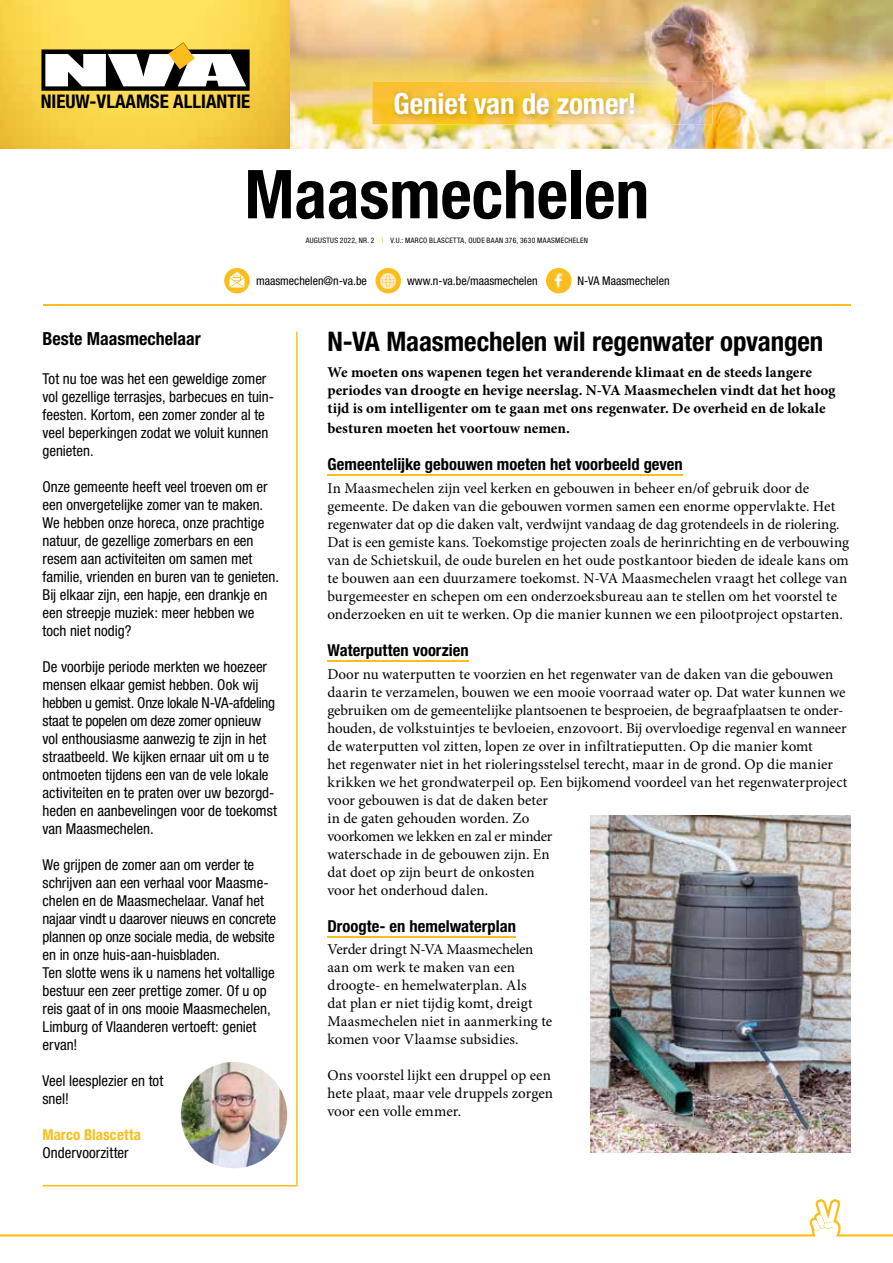
<style>
.page{position:relative;width:893px;height:1263px;background:#fff}
.page>*{position:absolute;margin:0;border:0;box-sizing:border-box;transform-origin:0 0}
.t1{font:700 condensed 67.5px "Helvetica Neue LT Std";color:#000}
.t2{font:700 condensed 29.25px "Helvetica Neue LT Std";letter-spacing:-.005em;color:#fff}
.t3{font:700 condensed 27px "Helvetica Neue LT Std";letter-spacing:-.005em;color:#000}
.t4{font:700 condensed 18.9px "Helvetica Neue LT Std";color:#000}
.t5{font:700 condensed 18px "Helvetica Neue LT Std";color:#000}
.t6{font:700 condensed 16.5px "Helvetica Neue LT Std";letter-spacing:.005em;color:#000}
.t7{font:15px/18px "Minion Pro";color:#000}
.t8{font:condensed 15px/18px "Helvetica Neue LT Std";color:#000}
.t9{font:700 15px/18px "Minion Pro";color:#000}
.t10{font:700 condensed 15px "Helvetica Neue LT Std";letter-spacing:.01em;color:#fbbd1b}
.t11{font:condensed 12px "Helvetica Neue LT Std";color:#000}
.t12{font:condensed 7.5px "Helvetica Neue LT Std";letter-spacing:.035em;color:#000}
.s1{color:#fbbd1b}
</style>
<div class="page">
<hr style="left:327px;top:475px;width:356px;height:1px;background:#fbbd1b">
<hr style="left:327px;top:660px;width:142px;height:2px;background:#fbbd1b">
<hr style="left:327px;top:936px;width:189px;height:1px;background:#fbbd1b">
<svg style="left:43px;top:332px;width:255px;height:854px"></svg>
<img style="left:181px;top:1062px;width:106px;height:106px;border-radius:53px">
<img style="left:590px;top:816px;width:260px;height:337px">
<img style="left:289px;top:0;width:604px;height:149px">
<img style="left:372px;top:82px;width:340px;height:42px">
<img style="left:391px;top:88px;width:251px;height:34px">
<div style="left:375px;top:268px;width:26px;height:25px;background:#fbbd1b;border-radius:50%"></div>
<img style="left:379px;top:271px;width:19px;height:19px">
<svg style="left:224px;top:268px;width:26px;height:25px"></svg>
<svg style="left:229px;top:272px;width:15px;height:15px"></svg>
<div style="left:546px;top:268px;width:25px;height:25px;background:#fbbd1b;border-radius:50%"></div>
<img style="left:553px;top:273px;width:12px;height:16px">
<hr style="left:43px;top:305px;width:807px;height:1px;background:#fbbd1b">
<svg style="left:0;top:0;width:289px;height:149px;background:#f7d24a"></svg>
<svg style="left:41px;top:42px;width:209px;height:49px"></svg>
<svg style="left:0;top:1199px;width:893px;height:37px"></svg>
<p class="t4" style="left:41px;top:90px;width:211px">NIEUW-VLAAMSE ALLIANTIE</p>
<h2 class="t2" style="left:393px;top:85px;width:245px">Geniet van de zomer!</h2>
<h1 class="t1" style="left:244px;top:153px;width:406px">Maasmechelen</h1>
<p class="t12" style="left:306px;top:236px;width:284px">AUGUSTUS 2022, NR. 2 <span class="s1">I</span> V.U.: MARCO BLASCETTA, OUDE BAAN 376, 3630 MAASMECHELEN</p>
<p class="t11" style="left:256px;top:274px;width:112px">maasmechelen@n-va.be</p>
<p class="t11" style="left:407px;top:274px;width:132px">www.n-va.be/maasmechelen</p>
<p class="t11" style="left:577px;top:274px;width:94px">N-VA Maasmechelen</p>
<p class="t5" style="left:43px;top:327px;width:160px">Beste Maasmechelaar</p>
<p class="t8" style="left:43px;top:369px;width:233px">Tot nu toe was het een geweldige zomer vol gezellige terrasjes, barbecues en tuin&shy;feesten. Kortom, een zomer zonder al te veel beperkingen zodat we voluit kunnen genieten.</p>
<p class="t8" style="left:43px;top:477px;width:238px">Onze gemeente heeft veel troeven om er een onvergetelijke zomer van te maken.<br>We hebben onze horeca, onze prachtige natuur, de gezellige zomerbars en een resem aan activiteiten om samen met familie, vrienden en buren van te genieten.<br>Bij elkaar zijn, een hapje, een drankje en een streepje muziek: meer hebben we toch niet nodig?</p>
<p class="t8" style="left:43px;top:657px;width:236px">De voorbije periode merkten we hoezeer mensen elkaar gemist hebben. Ook wij hebben u gemist. Onze lokale N-VA-afdeling staat te popelen om deze zomer opnieuw vol enthousiasme aanwezig te zijn in het straatbeeld. We kijken ernaar uit om u te ontmoeten tijdens een van de vele lokale activiteiten en te praten over uw bezorgd&shy;heden en aanbevelingen voor de toekomst van Maasmechelen.</p>
<p class="t8" style="left:43px;top:855px;width:235px">We grijpen de zomer aan om verder te schrijven aan een verhaal voor Maasme&shy;chelen en de Maasmechelaar. Vanaf het najaar vindt u daarover nieuws en concrete plannen op onze sociale media, de website en in onze huis-aan-huisbladen.<br>Ten slotte wens ik u namens het voltallige bestuur een zeer prettige zomer. Of u op reis gaat of in ons mooie Maasmechelen, Limburg of Vlaanderen vertoeft: geniet ervan!</p>
<p class="t8" style="left:43px;top:1071px;width:122px">Veel leesplezier en tot snel!</p>
<p class="t10" style="left:43px;top:1125px;width:100px">Marco Blascetta</p>
<p class="t8" style="left:43px;top:1143px;width:88px">Ondervoorzitter</p>
<h3 class="t3" style="left:327px;top:325px;width:497px">N-VA Maasmechelen wil regenwater opvangen</h3>
<p class="t9" style="left:327px;top:363px;width:510px">We moeten ons wapenen tegen het veranderende klimaat en de steeds langere periodes van droogte en hevige neerslag. N-VA Maasmechelen vindt dat het hoog tijd is om intelligenter om te gaan met ons regenwater. De overheid en de lokale</p>
<p class="t9" style="left:327px;top:419px;width:244px">besturen moeten het voortouw nemen.</p>
<p class="t6" style="left:327px;top:455px;width:357px">Gemeentelijke gebouwen moeten het voorbeeld geven</p>
<p class="t7" style="left:327px;top:479px;width:523px">In Maasmechelen zijn veel kerken en gebouwen in beheer en/of gebruik door de gemeente. De daken van die gebouwen vormen samen een enorme oppervlakte. Het regenwater dat op die daken valt, verdwijnt vandaag de dag grotendeels in de riolering.<br>Dat is een gemiste kans. Toekomstige projecten zoals de herinrichting en de verbouwing van de Schietskuil, de oude burelen en het oude postkantoor bieden de ideale kans om te bouwen aan een duurzamere toekomst. N-VA Maasmechelen vraagt het college van burgemeester en schepen om een onderzoeksbureau aan te stellen om het voorstel te onderzoeken en uit te werken. Op die manier kunnen we een pilootproject opstarten.</p>
<p class="t6" style="left:327px;top:640px;width:143px">Waterputten voorzien</p>
<p class="t7" style="left:327px;top:665px;width:522px">Door nu waterputten te voorzien en het regenwater van de daken van die gebouwen daarin te verzamelen, bouwen we een mooie voorraad water op. Dat water kunnen we gebruiken om de gemeentelijke plantsoenen te besproeien, de begraafplaatsen te onder&shy;houden, de volkstuintjes te bevloeien, enzovoort. Bij overvloedige regenval en wanneer de waterputten vol zitten, lopen ze over in infiltratieputten. Op die manier komt<br>het regenwater niet in het rioleringsstelsel terecht, maar in de grond. Op die manier krikken we het grondwaterpeil op. Een bijkomend voordeel van het regenwaterproject voor gebouwen is dat de daken beter<br>in de gaten gehouden worden. Zo<br>voorkomen we lekken en zal er minder<br>waterschade in de gebouwen zijn. En<br>dat doet op zijn beurt de onkosten<br>voor het onderhoud dalen.</p>
<p class="t6" style="left:327px;top:916px;width:190px">Droogte- en hemelwaterplan</p>
<p class="t7" style="left:327px;top:940px;width:226px">Verder dringt N-VA Maasmechelen aan om werk te maken van een droogte- en hemelwaterplan. Als<br>dat plan er niet tijdig komt, dreigt<br>Maasmechelen niet in aanmerking te komen voor Vlaamse subsidies.</p>
<p class="t7" style="left:327px;top:1066px;width:227px">Ons voorstel lijkt een druppel op een hete plaat, maar vele druppels zorgen voor een volle emmer.</p>
</div>
